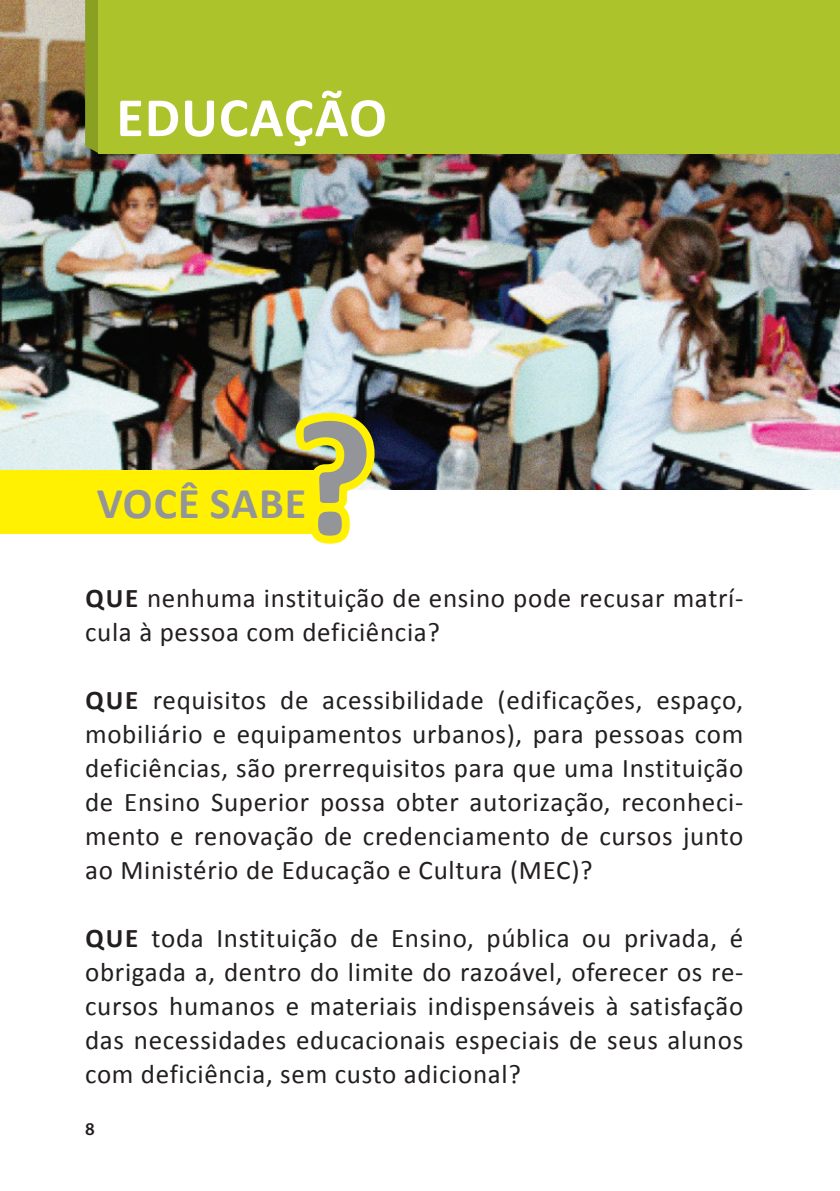
<style>
.page{position:relative;width:840px;height:1191px;background:#fff}
.page>*{position:absolute;margin:0;border:0;box-sizing:border-box;transform-origin:0 0}
.t1{font:700 56px "Calibri";color:#fff}
.t2{font:700 44px "Calibri";color:#939598}
.t3{font:27px/34px "Calibri";letter-spacing:.025em;color:#231f20;text-align:justify}
.t4{font:600 18px "Myriad Pro";color:#231f20}
.s1{font-weight:700}
</style>
<div class="page">
<img style="left:0;top:0;width:839px;height:489px">
<svg style="left:85px;top:0;width:13px;height:153px;background:#889e24"></svg>
<div style="left:98px;top:0;width:741px;height:153px;background:#acc32b"></div>
<div style="left:0;top:470px;width:315px;height:63px;background:#fff101"></div>
<svg style="left:289px;top:407px;width:91px;height:137px"></svg>
<h1 class="t1" style="left:116px;top:82px;width:264px">ED UCAÇÃO</h1>
<h2 class="t2" style="left:97px;top:475px;width:28px">VOC</h2>
<h2 class="t2" style="left:178px;top:475px;width:57px">Ê SABE</h2>
<p class="t3" style="left:85px;top:581px;width:659px"><span class="s1">QUE</span> nenhuma instituição de ensino pode recusar matrí&shy;cula à pessoa com deficiência?</p>
<p class="t3" style="left:85px;top:683px;width:659px"><span class="s1">QUE</span> requisitos de acessibilidade (edificações, espaço, mobiliário e equipamentos urbanos), para pessoas com deficiências, são prerrequisitos para que uma Instituição de Ensino Superior possa obter autorização, reconheci&shy;mento e renovação de credenciamento de cursos junto ao Ministério de Educação e Cultura (MEC)?</p>
<p class="t3" style="left:85px;top:921px;width:659px"><span class="s1">QUE</span> toda Instituição de Ensino, pública ou privada, é obrigada a, dentro do limite do razoável, oferecer os re&shy;cursos humanos e materiais indispensáveis à satisfação das necessidades educacionais especiais de seus alunos com deficiência, sem custo adicional?</p>
<p class="t4" style="left:85px;top:1117px;width:11px">8</p>
</div>
